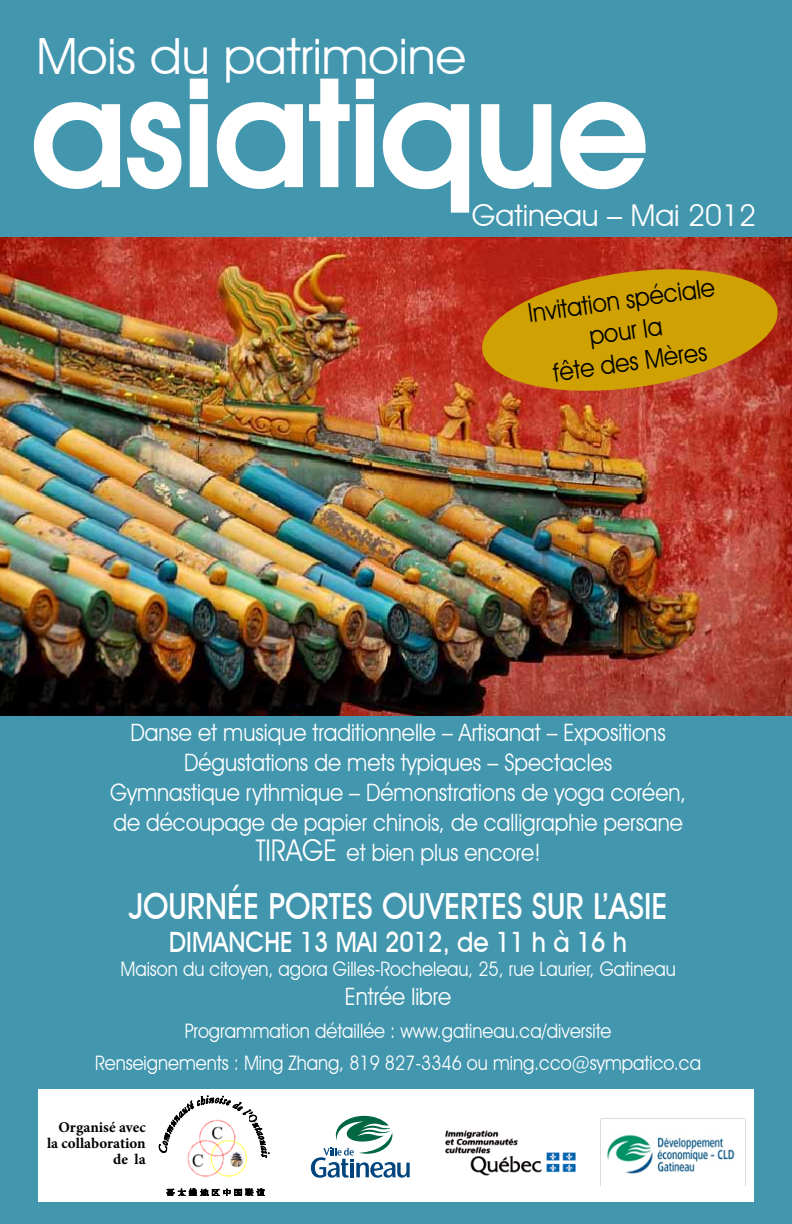
<style>
.page{position:relative;width:792px;height:1224px;background:#4296ae}
.page>*{position:absolute;margin:0;border:0;box-sizing:border-box;transform-origin:0 0}
.t1{font:500 147px "Avant Garde IT Cby BT";color:#fff}
.t2{font:50px "Avant Garde IT Cby BT";color:#fff}
.t3{font:500 36px "Avant Garde IT Cby BT";color:#fff;scale:.9 1}
.t4{font:30px "Avant Garde IT Cby BT";color:#fff}
.t5{font:500 28px "Avant Garde IT Cby BT";color:#fff;scale:.9 1}
.t6{font:26px/31.2px "Avant Garde IT Cby BT";color:#000;text-align:center;scale:.9 1}
.t7{font:24px/30px "Avant Garde IT Cby BT";color:#fff;text-align:center;scale:.9 1}
.t8{font:20px/32px "Avant Garde IT Cby BT";color:#fff;text-align:center;scale:.9 1}
.t9{font:700 15px/16px "Minion Pro";color:#000;text-align:right}
.s1{font-size:30px}
</style>
<div class="page">
<img style="left:0;top:238px;width:792px;height:478px">
<svg style="left:33px;top:78px;width:437px;height:135px"></svg>
<svg style="left:481px;top:101px;width:165px;height:89px"></svg>
<svg style="left:478px;top:261px;width:304px;height:138px;background:#c6780e"></svg>
<div style="left:38px;top:1089px;width:716px;height:113px;background:#fff"></div>
<svg style="left:311px;top:1116px;width:99px;height:62px"></svg>
<img style="left:445px;top:1130px;width:131px;height:46px">
<img style="left:607px;top:1134px;width:128px;height:40px">
<svg style="left:166px;top:1188px;width:99px;height:8px"></svg>
<svg style="left:159px;top:1095px;width:111px;height:63px"></svg>
<img style="left:185px;top:1117px;width:63px;height:60px">
<h2 class="t2" style="left:36px;top:26px;width:431px">Mois du patrimoine</h2>
<h1 class="t1" style="left:31px;top:44px;width:618px">asiatique</h1>
<p class="t4" style="left:472px;top:197px;width:285px">Gatineau – Mai 2012</p>
<p class="t6" style="left:526px;top:298px;width:211px;rotate:-8deg">Invitation spéciale pour la<br>fête des Mères</p>
<p class="t7" style="left:110px;top:717px;width:642px">Danse et musique traditionnelle – Artisanat – Expositions Dégustations de mets typiques – Spectacles<br>Gymnastique rythmique – Démonstrations de yoga coréen, de découpage de papier chinois, de calligraphie persane <span class="s1">TIRAGE</span> et bien plus encore!</p>
<h3 class="t3" style="left:129px;top:884px;width:600px">JOURNÉE PORTES OUVERTES SUR L’ASIE</h3>
<p class="t5" style="left:169px;top:925px;width:510px">DIMANCHE 13 MAI 2012, de 11 h à 16 h</p>
<p class="t8" style="left:121px;top:953px;width:618px">Maison du citoyen, agora Gilles-Rocheleau, 25, rue Laurier, Gatineau</p>
<p class="t7" style="left:345px;top:981px;width:120px">Entrée libre</p>
<p class="t8" style="left:95px;top:1015px;width:675px">Programmation détaillée : www.gatineau.ca/diversite<br>Renseignements : Ming Zhang, 819 827-3346 ou ming.cco@sympatico.ca</p>
<p class="t9" style="left:47px;top:1119px;width:100px">Organisé avec la collaboration de la</p>
</div>
